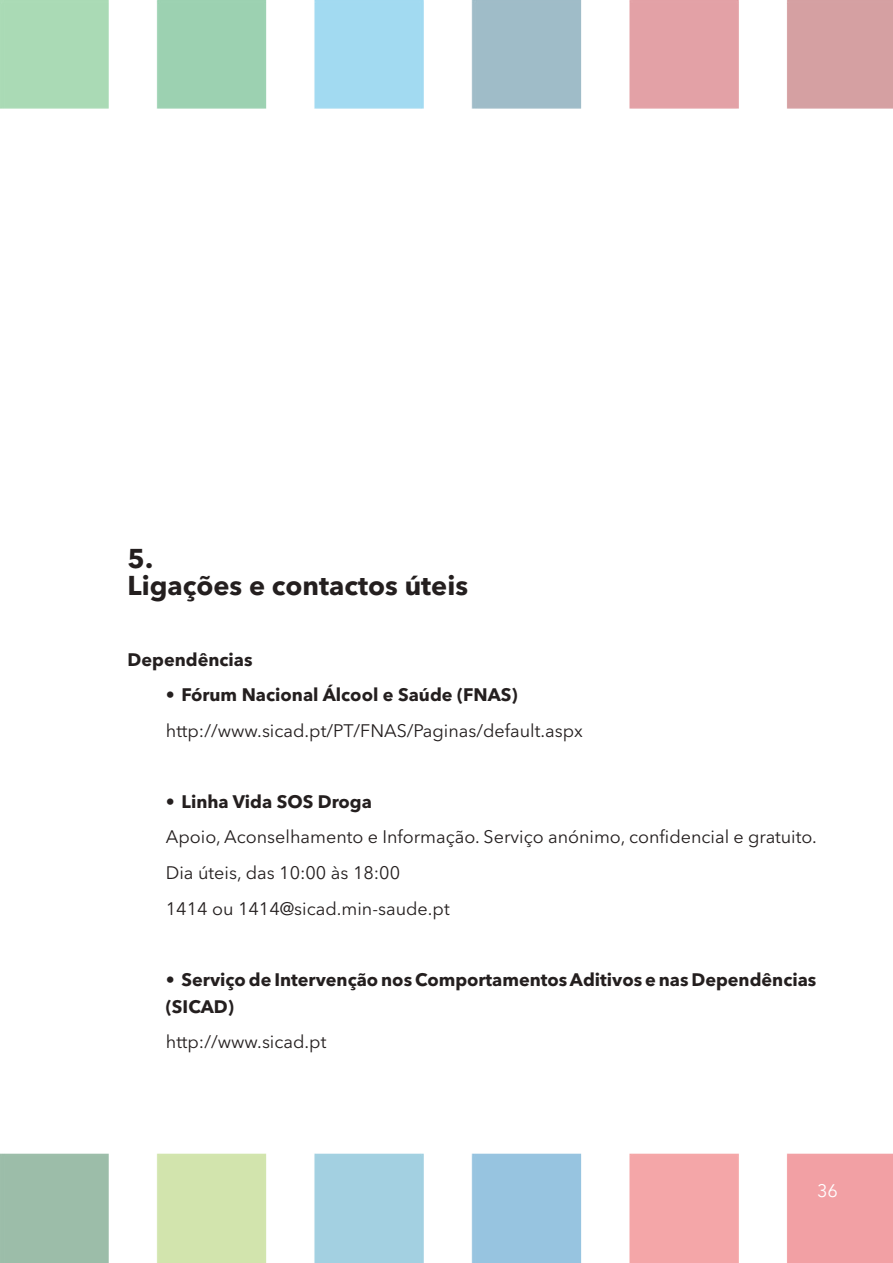
<style>
.page{position:relative;width:893px;height:1263px;background:#fff}
.page>*{position:absolute;margin:0;border:0;box-sizing:border-box;transform-origin:0 0}
.t1{font:700 27px/27px "Avenir Next LT Pro";color:#241f1f}
.t2{font:18px/35.5px "Avenir Next LT Pro";color:#241f1f}
.t3{font:700 18px/27px "Avenir Next LT Pro";color:#241f1f}
.t4{font:18px "Avenir Next LT Pro";color:#fff}
.s1{font-weight:700}
.s2{font-weight:400}
</style>
<div class="page">
<img style="left:0;top:0;width:893px;height:1263px">
<h1 class="t1" style="left:128px;top:545px;width:342px">5.<br>Ligações e contactos úteis</h1>
<p class="t3" style="left:128px;top:646px;width:127px">Dependências</p>
<p class="t2" style="left:166px;top:677px;width:419px">• <span class="s1">Fórum Nacional Álcool e Saúde (FNAS) </span>http://www.sicad.pt/PT/FNAS/Paginas/default.aspx</p>
<p class="t2" style="left:166px;top:784px;width:653px">• <span class="s1">Linha Vida SOS Droga<br></span>Apoio, Aconselhamento e Informação. Serviço anónimo, confidencial e gratuito.<br>Dia úteis, das 10:00 às 18:00<br>1414 ou 1414@sicad.min-saude.pt</p>
<p class="t3" style="left:166px;top:965px;width:652px"><span class="s2">•</span> Serviço de Intervenção nos Comportamentos Aditivos e nas Dependências (SICAD)</p>
<p class="t2" style="left:166px;top:1024px;width:162px">http://www.sicad.pt</p>
<p class="t4" style="left:817px;top:1179px;width:22px">36</p>
</div>
